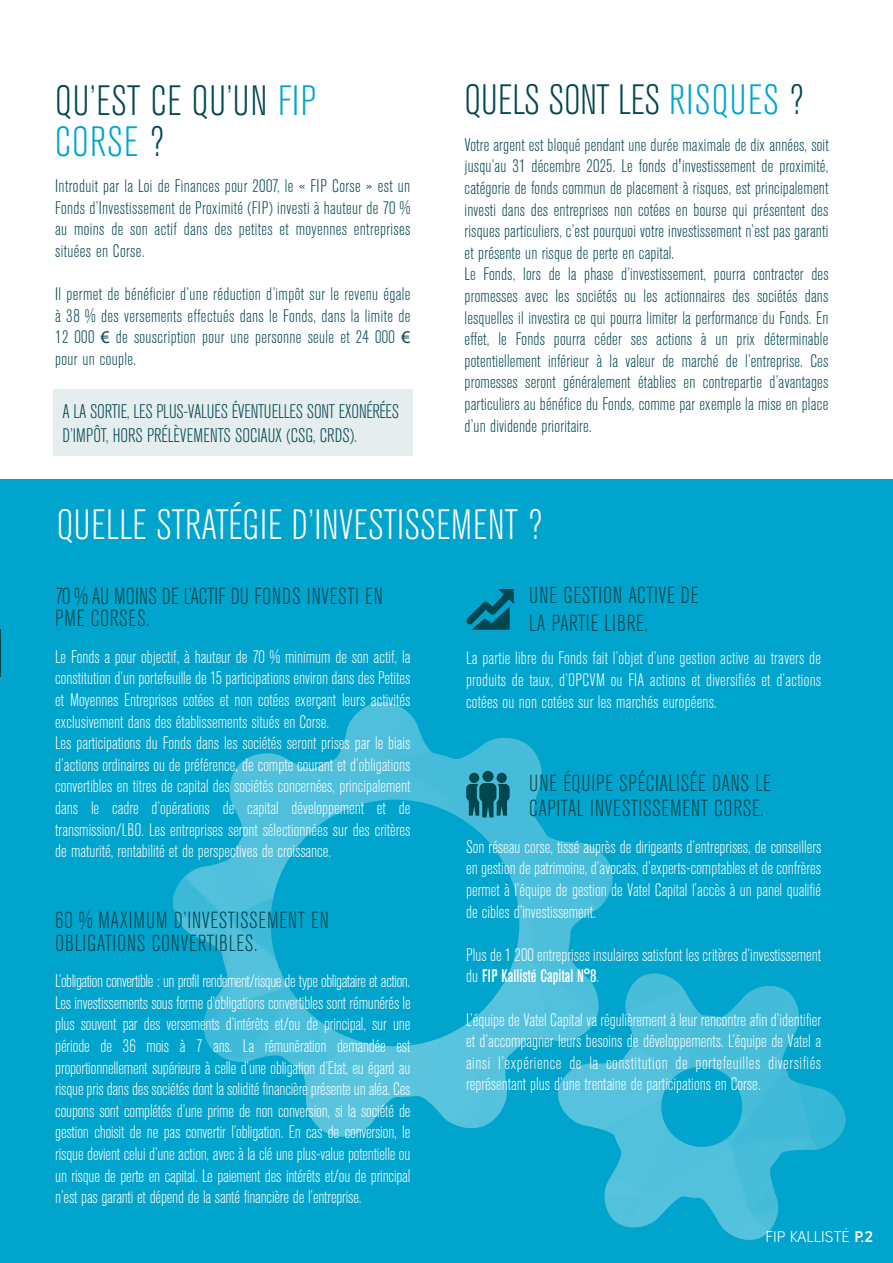
<style>
.page{position:relative;width:893px;height:1263px;background:#fff}
.page>*{position:absolute;margin:0;border:0;box-sizing:border-box;transform-origin:0 0}
.t1{font:300 condensed 42px/40.5px "Akzidenz Grotesk BE";letter-spacing:.02em;color:#004750}
.t2{font:300 condensed 42px "Akzidenz Grotesk BE";letter-spacing:.005em;color:#fff}
.t3{font:300 condensed 23.1px/22.5px "Akzidenz Grotesk BE";letter-spacing:.02em;color:#004750}
.t4{font:300 condensed 19.5px/23.4px "Akzidenz Grotesk BE";letter-spacing:-.01em;color:#004750}
.t5{font:300 condensed 18px/21.6px "Akzidenz Grotesk BE";color:#fff;text-align:justify}
.t6{font:300 condensed 18px/21.6px "Akzidenz Grotesk BE";letter-spacing:.01em;color:#004750;text-align:justify}
.t7{font:15px "Antagometrica BT Light";color:#fff}
.s1{color:#00a4cd}
.s2{font-family:"Myriad Pro";font-weight:400;font-stretch:normal}
.s3{font-weight:500}
.s4{font-family:"Antagometrica BT";font-weight:700}
</style>
<div class="page">
<div style="left:0;top:479px;width:892px;height:784px;background:#00a4cd"></div>
<img style="left:173px;top:702px;width:673px;height:538px">
<div style="left:53px;top:390px;width:360px;height:66px;background:#e6edee"></div>
<svg style="left:466px;top:771px;width:44px;height:46px;background:#176e7e"></svg>
<svg style="left:466px;top:589px;width:48px;height:41px"></svg>
<hr style="left:0;top:629px;width:1px;height:48px;background:#004750">
<h1 class="t1" style="left:55px;top:82px;width:263px">QU’EST CE QU’UN <span class="s1">FIP<br>CORSE</span> ?</h1>
<p class="t6" style="left:55px;top:176px;width:357px">Introduit par la Loi de Finances pour 2007, le « FIP Corse » est un Fonds d’Investissement de Proximité (FIP) investi à hauteur de 70 % au moins de son actif dans des petites et moyennes entreprises situées en Corse.</p>
<p class="t6" style="left:55px;top:284px;width:357px">Il permet de bénéficier d’une réduction d’impôt sur le revenu égale à 38 % des versements effectués dans le Fonds, dans la limite de 12 000 <span class="s2">€</span> de souscription pour une personne seule et 24 000 <span class="s2">€ </span>pour un couple.</p>
<p class="t4" style="left:62px;top:400px;width:338px">A LA SORTIE, LES PLUS-VALUES ÉVENTUELLES SONT EXONÉRÉES<br>D’IMPÔT, HORS PRÉLÈVEMENTS SOCIAUX (CSG, CRDS).</p>
<h1 class="t1" style="left:465px;top:81px;width:341px">QUELS SONT LES <span class="s1">RISQUES</span> ?</h1>
<p class="t6" style="left:465px;top:134px;width:366px;text-align:left">Votre argent est bloqué pendant une durée maximale de dix années, soit jusqu’au 31 décembre 2025. Le fonds d'investissement de proximité, catégorie de fonds commun de placement à risques, est principalement investi dans des entreprises non cotées en bourse qui présentent des risques particuliers, c’est pourquoi votre investissement n’est pas garanti et présente un risque de perte en capital.<br>Le Fonds, lors de la phase d’investissement, pourra contracter des promesses avec les sociétés ou les actionnaires des sociétés dans lesquelles il investira ce qui pourra limiter la performance du Fonds. En effet, le Fonds pourra céder ses actions à un prix déterminable potentiellement inférieur à la valeur de marché de l’entreprise. Ces promesses seront généralement établies en contrepartie d’avantages particuliers au bénéfice du Fonds, comme par exemple la mise en place d’un dividende prioritaire.</p>
<h1 class="t2" style="left:57px;top:502px;width:487px">QUELLE STRATÉGIE D’INVESTISSEMENT ?</h1>
<p class="t3" style="left:55px;top:585px;width:329px">70 % AU MOINS DE L’ACTIF DU FONDS INVESTI EN<br>PME CORSES.</p>
<p class="t5" style="left:55px;top:646px;width:357px;text-align:left">Le Fonds a pour objectif, à hauteur de 70 % minimum de son actif, la constitution d’un portefeuille de 15 participations environ dans des Petites et Moyennes Entreprises cotées et non cotées exerçant leurs activités exclusivement dans des établissements situés en Corse.<br>Les participations du Fonds dans les sociétés seront prises par le biais d’actions ordinaires ou de préférence, de compte courant et d’obligations convertibles en titres de capital des sociétés concernées, principalement dans le cadre d’opérations de capital développement et de transmission/LBO. Les entreprises seront sélectionnées sur des critères de maturité, rentabilité et de perspectives de croissance.</p>
<p class="t3" style="left:55px;top:909px;width:275px">60 % MAXIMUM D’INVESTISSEMENT EN<br>OBLIGATIONS CONVERTIBLES.</p>
<p class="t5" style="left:55px;top:971px;width:357px">L’obligation convertible : un profil rendement/risque de type obligataire et action.<br>Les investissements sous forme d’obligations convertibles sont rémunérés le plus souvent par des versements d’intérêts et/ou de principal, sur une période de 36 mois à 7 ans. La rémunération demandée est proportionnellement supérieure à celle d’une obligation d’Etat, eu égard au risque pris dans des sociétés dont la solidité financière présente un aléa. Ces coupons sont complétés d’une prime de non conversion, si la société de gestion choisit de ne pas convertir l’obligation. En cas de conversion, le risque devient celui d’une action, avec à la clé une plus-value potentielle ou un risque de perte en capital. Le paiement des intérêts et/ou de principal n’est pas garanti et dépend de la santé financière de l’entreprise.</p>
<p class="t3" style="left:529px;top:582px;width:171px;line-height:27.8px">UNE GESTION ACTIVE DE<br>LA PARTIE LIBRE.</p>
<p class="t5" style="left:466px;top:648px;width:357px">La partie libre du Fonds fait l’objet d’une gestion active au travers de produits de taux, d’OPCVM ou FIA actions et diversifiés et d’actions cotées ou non cotées sur les marchés européens.</p>
<p class="t3" style="left:529px;top:771px;width:243px;line-height:25.5px">UNE ÉQUIPE SPÉCIALISÉE DANS LE<br>CAPITAL INVESTISSEMENT CORSE.</p>
<p class="t5" style="left:466px;top:836px;width:357px">Son réseau corse, tissé auprès de dirigeants d’entreprises, de conseillers en gestion de patrimoine, d’avocats, d’experts-comptables et de confrères permet à l’équipe de gestion de Vatel Capital l’accès à un panel qualifié de cibles d’investissement.</p>
<p class="t5" style="left:466px;top:944px;width:357px">Plus de 1 200 entreprises insulaires satisfont les critères d’investissement du <span class="s3">FIP Kallisté Capital N°8</span>.</p>
<p class="t5" style="left:466px;top:1009px;width:357px">L’équipe de Vatel Capital va régulièrement à leur rencontre afin d’identifier et d’accompagner leurs besoins de développements. L’équipe de Vatel a ainsi l’expérience de la constitution de portefeuilles diversifiés représentant plus d’une trentaine de participations en Corse.</p>
<p class="t7" style="left:765px;top:1228px;width:110px">FIP KALLISTÉ <span class="s4">P.2</span></p>
</div>
